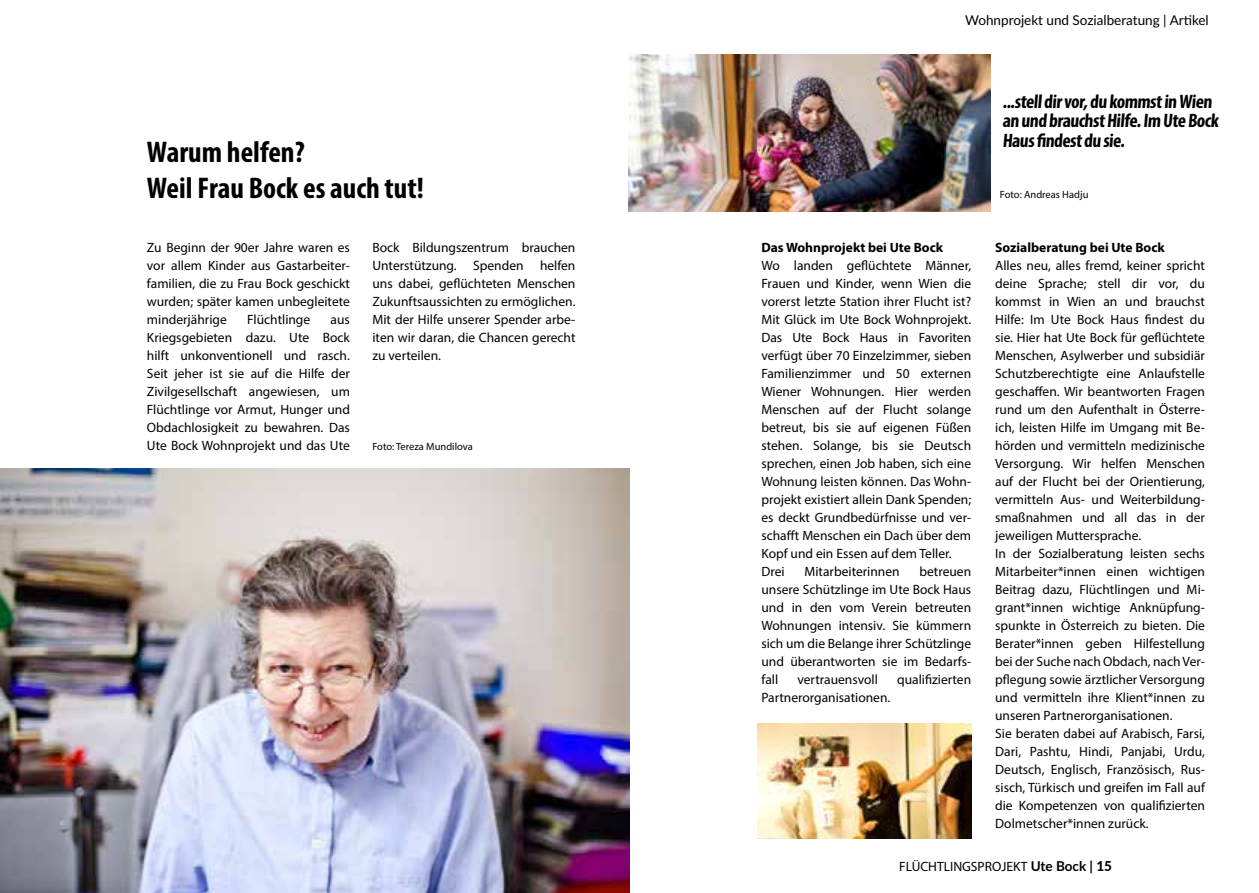
<style>
.page{position:relative;width:1259px;height:893px;background:#fff}
.page>*{position:absolute;margin:0;border:0;box-sizing:border-box;transform-origin:0 0}
.t1{font:700 condensed 30px/36px "Myriad Pro";color:#000}
.t2{font:700 condensed 19.5px/19.5px "Myriad Pro";color:#000}
.t3{font:13.5px/18px "Myriad Pro";color:#000;text-align:justify}
.t4{font:700 13.5px "Myriad Pro";color:#000}
.t5{font:13.5px "Lato";color:#000}
.t6{font:10.5px "Myriad Pro";color:#000}
.s1{font-family:"Lato";font-weight:700}
.s2{font-family:"Lato";font-weight:800}
</style>
<div class="page">
<img style="left:0;top:468px;width:629px;height:425px">
<img style="left:628px;top:54px;width:363px;height:157px">
<img style="left:757px;top:723px;width:214px;height:116px">
<h1 class="t1" style="left:147px;top:133px;width:278px">Warum helfen?<br>Weil Frau Bock es auch tut!</h1>
<p class="t3" style="left:147px;top:238px;width:204px">Zu Beginn der 90er Jahre waren es vor allem Kinder aus Gastarbeiter&shy;familien, die zu Frau Bock geschickt wurden; später kamen unbegleitete minderjährige</p>
<p class="t3" style="left:247px;top:310px;width:65px">Flüchtlinge</p>
<p class="t3" style="left:147px;top:310px;width:204px;text-indent:184px">aus Kriegsgebieten dazu. Ute Bock hilft unkonventionell und rasch.<br>Seit jeher ist sie auf die Hilfe der Zivilgesellschaft angewiesen, um Flüchtlinge vor Armut, Hunger und Obdachlosigkeit zu bewahren. Das Ute Bock Wohnprojekt und das Ute</p>
<p class="t3" style="left:372px;top:238px;width:204px">Bock Bildungszentrum brauchen Unterstützung. Spenden helfen uns dabei, geflüchteten Menschen Zukunftsaussichten zu ermöglichen.<br>Mit der Hilfe unserer Spender arbe&shy;iten wir daran, die Chancen gerecht zu verteilen.</p>
<p class="t6" style="left:372px;top:440px;width:102px">Foto: Tereza Mundilova</p>
<p class="t5" style="left:965px;top:11px;width:245px">Wohnprojekt und Sozialberatung | Artikel</p>
<h2 class="t2" style="left:1002px;top:91px;width:220px">...stelldir vor,du kommst in Wien an und brauchst Hilfe.Im Ute Bock<br>Haus findest du sie.</h2>
<p class="t4" style="left:761px;top:239px;width:183px">Das Wohnprojekt bei Ute Bock</p>
<p class="t3" style="left:761px;top:256px;width:211px;text-align:left">Wo landen geflüchtete Männer,<br>Frauen und Kinder, wenn Wien die vorerst letzte Station ihrer Flucht ist?<br>Mit Glück im Ute Bock Wohnprojekt.<br>Das Ute Bock Haus in Favoriten verfügt über 70 Einzelzimmer, sieben<br>Familienzimmer und 50 externen<br>Wiener Wohnungen. Hier werden<br>Menschen auf der Flucht solange betreut, bis sie auf eigenen Füßen stehen. Solange, bis sie Deutsch sprechen, einen Job haben, sich eine<br>Wohnung leisten können. Das Wohn&shy;projekt existiert allein Dank Spenden; es deckt Grundbedürfnisse und ver&shy;schafft Menschen ein Dach über dem<br>Kopf und ein Essen auf dem Teller.<br>Drei</p>
<p class="t3" style="left:761px;top:562px;width:211px;text-indent:158px">betreuen unsere Schützlinge im Ute Bock Haus und in den vom Verein betreuten Wohnungen intensiv. Sie kümmern sich um die Belange ihrer Schützlinge und überantworten sie im Bedarfs&shy;fall</p>
<p class="t3" style="left:804px;top:562px;width:97px">Mitarbeiterinnen</p>
<p class="t3" style="left:797px;top:670px;width:82px">vertrauensvoll</p>
<p class="t3" style="left:897px;top:670px;width:76px">qualifizierten</p>
<p class="t3" style="left:761px;top:688px;width:130px">Partnerorganisationen.</p>
<p class="t6" style="left:1000px;top:188px;width:90px">Foto: Andreas Hadju</p>
<p class="t4" style="left:995px;top:239px;width:171px">Sozialberatung bei Ute Bock</p>
<p class="t3" style="left:995px;top:256px;width:211px;text-align:left">Alles neu, alles fremd, keiner spricht deine Sprache; stell dir vor, du kommst in Wien an und brauchst Hilfe: Im Ute Bock Haus findest du sie. Hier hat Ute Bock für geflüchtete Menschen, Asylwerber und subsidiär Schutzberechtigte eine Anlaufstelle geschaffen. Wir beantworten Fragen rund um den Aufenthalt in Österre&shy;ich, leisten Hilfe im Umgang mit Be&shy;hörden und vermitteln medizinische Versorgung. Wir helfen Menschen auf der Flucht bei der Orientierung, vermitteln Aus- und Weiterbildung&shy;smaßnahmen und all das in der jeweiligen Muttersprache.<br>In der Sozialberatung leisten sechs Mitarbeiter*innen einen wichtigen Beitrag dazu, Flüchtlingen und Mi&shy;grant*innen wichtige Anknüpfung&shy;spunkte in Österreich zu bieten. Die Berater*innen geben Hilfestellung bei der Suche nach Obdach, nach Ver&shy;pflegung sowie ärztlicher Versorgung und vermitteln ihre Klient*innen zu unseren Partnerorganisationen.<br>Sie beraten dabei auf Arabisch, Farsi, Dari, Pashtu, Hindi, Panjabi, Urdu, Deutsch, Englisch, Französisch, Rus&shy;sisch, Türkisch und greifen im Fall auf die Kompetenzen von qualifizierten Dolmetscher*innen zurück.</p>
<p class="t3" style="left:899px;top:857px;width:214px">FLÜCHTLINGSPROJEKT <span class="s1">Ute Bock |</span> <span class="s2">15</span></p>
</div>
